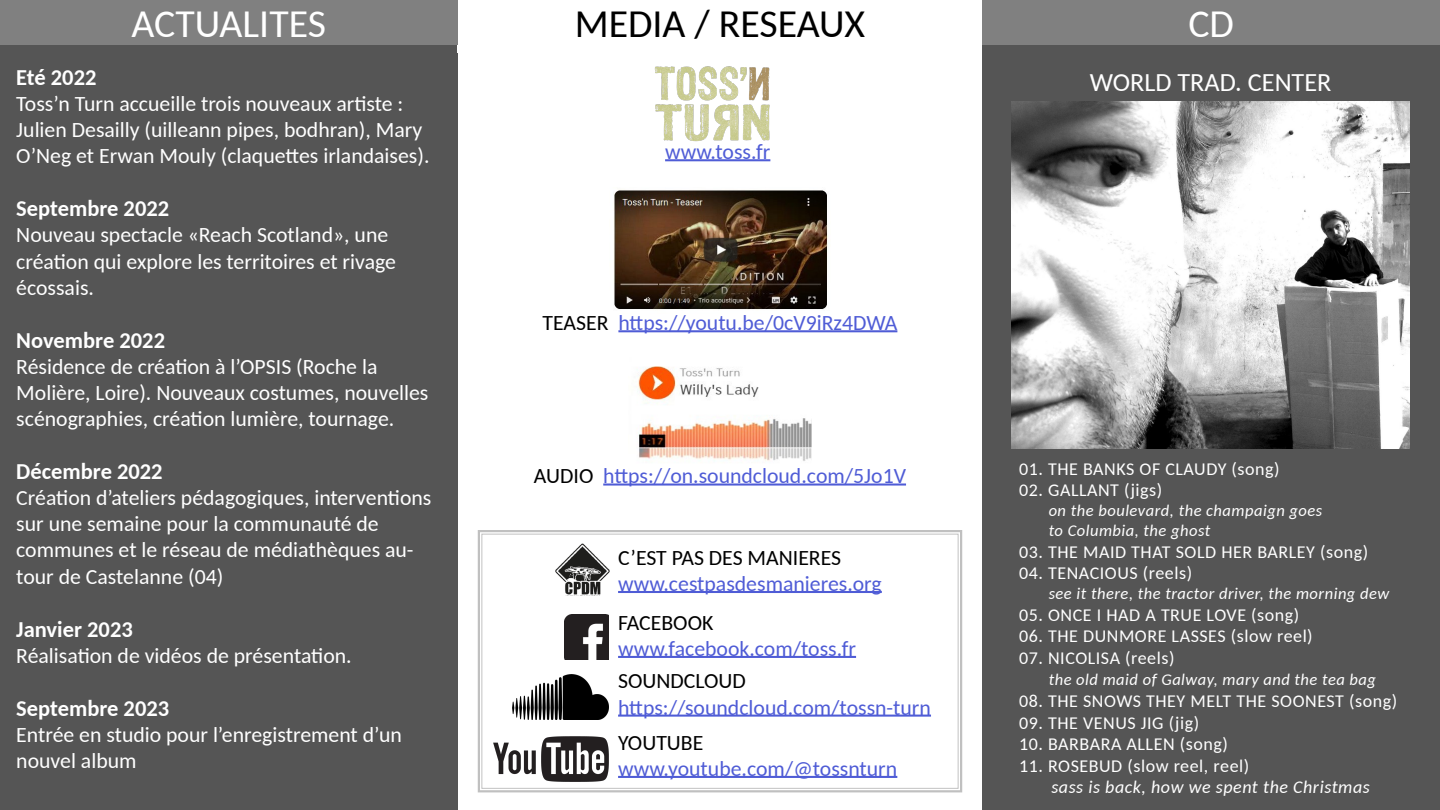
<style>
.page{position:relative;width:1440px;height:810px;background:#fff}
.page>*{position:absolute;margin:0;border:0;box-sizing:border-box;transform-origin:0 0}
.t1{font:39.75px "Carlito";color:#000}
.t2{font:39.75px "Carlito";color:#fff}
.t3{font:26.25px "Carlito";color:#fff}
.t4{font:700 22.5px "Carlito";color:#fff}
.t5{font:21.75px/26.1px "Carlito";color:#fff}
.t6{font:21.75px "Carlito";color:#4f5cd6}
.t7{font:21.75px "Carlito";color:#000}
.t8{font:18px "Carlito";letter-spacing:.03em;color:#fff}
.t9{font:italic 18px "Carlito";letter-spacing:.03em;color:#fff}
.t10{font:italic 16.5px "Carlito";letter-spacing:.03em;color:#fff}
.s1{color:#000}
</style>
<div class="page">
<div style="left:0;top:45px;width:458px;height:765px;background:#555"></div>
<svg style="left:477px;top:530px;width:486px;height:263px"></svg>
<div style="left:982px;top:45px;width:458px;height:765px;background:#555"></div>
<img style="left:1012px;top:101px;width:398px;height:348px">
<div style="left:982px;top:0;width:458px;height:45px;background:#808080"></div>
<img style="left:565px;top:614px;width:44px;height:45px">
<img style="left:512px;top:674px;width:97px;height:45px">
<img style="left:493px;top:736px;width:116px;height:45px">
<hr style="left:618px;top:656px;width:238px;height:2px;background:#4f5cd6">
<hr style="left:618px;top:715px;width:313px;height:2px;background:#4f5cd6">
<hr style="left:618px;top:776px;width:279px;height:2px;background:#4f5cd6">
<img style="left:553px;top:540px;width:62px;height:55px">
<hr style="left:618px;top:591px;width:264px;height:2px;background:#4f5cd6">
<img style="left:614px;top:190px;width:214px;height:120px">
<hr style="left:618px;top:330px;width:279px;height:2px;background:#4f5cd6">
<img style="left:637px;top:366px;width:175px;height:95px">
<hr style="left:603px;top:483px;width:303px;height:3px;background:#4f5cd6">
<div style="left:0;top:0;width:458px;height:45px;background:#808080"></div>
<img style="left:654px;top:66px;width:116px;height:76px">
<hr style="left:665px;top:159px;width:105px;height:2px;background:#4f5cd6">
<p class="t2" style="left:132px;top:-3px;width:196px">ACTUALITES</p>
<p class="t4" style="left:16px;top:62px;width:82px">Eté 2022</p>
<p class="t5" style="left:16px;top:90px;width:415px">Toss’n Turn accueille trois nouveaux artiste :<br>Julien Desailly (uilleann pipes, bodhran), Mary<br>O’Neg et Erwan Mouly (claquettes irlandaises).</p>
<p class="t4" style="left:16px;top:193px;width:154px">Septembre 2022</p>
<p class="t5" style="left:16px;top:221px;width:381px">Nouveau spectacle «Reach Scotland», une création qui explore les territoires et rivage écossais.</p>
<p class="t4" style="left:16px;top:325px;width:150px">Novembre 2022</p>
<p class="t5" style="left:16px;top:353px;width:414px">Résidence de création à l’OPSIS (Roche la<br>Molière, Loire). Nouveaux costumes, nouvelles scénographies, création lumière, tournage.</p>
<p class="t4" style="left:16px;top:456px;width:148px">Décembre 2022</p>
<p class="t5" style="left:16px;top:484px;width:417px">Création d’ateliers pédagogiques, interventions sur une semaine pour la communauté de communes et le réseau de médiathèques au&shy;tour de Castelanne (04)</p>
<p class="t4" style="left:16px;top:614px;width:118px">Janvier 2023</p>
<p class="t5" style="left:16px;top:641px;width:337px">Réalisation de vidéos de présentation.</p>
<p class="t4" style="left:16px;top:693px;width:154px">Septembre 2023</p>
<p class="t5" style="left:16px;top:721px;width:387px">Entrée en studio pour l’enregistrement d’un nouvel album</p>
<p class="t1" style="left:575px;top:-3px;width:292px">MEDIA / RESEAUX</p>
<p class="t6" style="left:665px;top:137px;width:107px">www.toss.fr</p>
<p class="t6" style="left:543px;top:308px;width:356px"><span class="s1">TEASER</span> https://youtu.be/0cV9iRz4DWA</p>
<p class="t6" style="left:534px;top:461px;width:374px"><span class="s1">AUDIO</span> https://on.soundcloud.com/5Jo1V</p>
<p class="t7" style="left:618px;top:543px;width:225px">C’EST PAS DES MANIERES</p>
<p class="t6" style="left:618px;top:569px;width:265px">www.cestpasdesmanieres.org</p>
<p class="t7" style="left:618px;top:608px;width:97px">FACEBOOK</p>
<p class="t6" style="left:618px;top:634px;width:239px">www.facebook.com/toss.fr</p>
<p class="t7" style="left:618px;top:666px;width:129px">SOUNDCLOUD</p>
<p class="t6" style="left:618px;top:692px;width:314px">https://soundcloud.com/tossn-turn</p>
<p class="t7" style="left:618px;top:728px;width:87px">YOUTUBE</p>
<p class="t6" style="left:618px;top:754px;width:281px">www.youtube.com/@tossnturn</p>
<p class="t2" style="left:1188px;top:-3px;width:47px">CD</p>
<p class="t3" style="left:1090px;top:65px;width:243px">WORLD TRAD. CENTER</p>
<p class="t8" style="left:1019px;top:457px;width:262px">01. THE BANKS OF CLAUDY (song)</p>
<p class="t8" style="left:1019px;top:478px;width:145px">02. GALLANT (jigs)</p>
<p class="t10" style="left:1049px;top:500px;width:275px">on the boulevard, the champaign goes</p>
<p class="t10" style="left:1049px;top:519px;width:163px">to Columbia, the ghost</p>
<p class="t8" style="left:1019px;top:539px;width:351px">03. THE MAID THAT SOLD HER BARLEY (song)</p>
<p class="t8" style="left:1019px;top:561px;width:175px">04. TENACIOUS (reels)</p>
<p class="t10" style="left:1049px;top:582px;width:342px">see it there, the tractor driver, the morning dew</p>
<p class="t8" style="left:1019px;top:602px;width:282px">05. ONCE I HAD A TRUE LOVE (song)</p>
<p class="t8" style="left:1019px;top:624px;width:295px">06. THE DUNMORE LASSES (slow reel)</p>
<p class="t8" style="left:1019px;top:646px;width:157px">07. NICOLISA (reels)</p>
<p class="t10" style="left:1049px;top:669px;width:329px">the old maid of Galway, mary and the tea bag</p>
<p class="t8" style="left:1019px;top:689px;width:380px">08. THE SNOWS THEY MELT THE SOONEST (song)</p>
<p class="t8" style="left:1019px;top:710px;width:182px">09. THE VENUS JIG (jig)</p>
<p class="t8" style="left:1019px;top:732px;width:210px">10. BARBARA ALLEN (song)</p>
<p class="t8" style="left:1019px;top:754px;width:232px">11. ROSEBUD (slow reel, reel)</p>
<p class="t9" style="left:1051px;top:775px;width:320px">sass is back, how we spent the Christmas</p>
</div>
